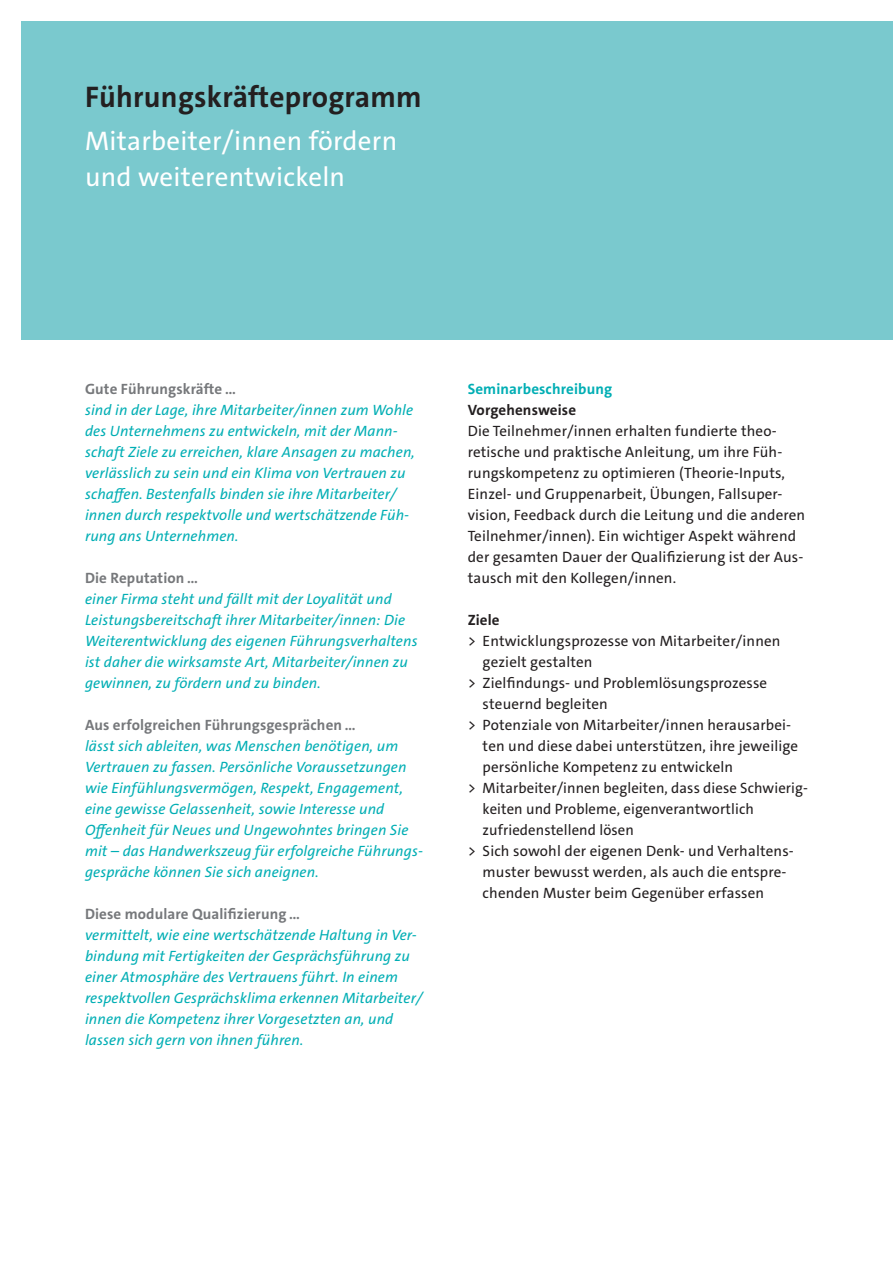
<style>
.page{position:relative;width:893px;height:1263px;background:#fff}
.page>*{position:absolute;margin:0;border:0;box-sizing:border-box;transform-origin:0 0}
.Kurs-Titel{font:700 30px "The Sans";letter-spacing:.01em;color:#231f20}
.Seminar-Untertitel{font:27px/36px "The Sans";letter-spacing:.01em;color:#fff}
.Copy_italic_türkis{font:italic 15px/21px "The Sans";letter-spacing:.01em;color:#00aeb4}
.Infos-Copy_regular{font:15px/21px "The Sans";letter-spacing:.01em;color:#231f20}
.Copy_ohne_Einzug{font:700 15px "The Sans";letter-spacing:.01em;color:#76787b}
.Subline_türkis{font:700 15px "The Sans";letter-spacing:.01em;color:#00aeb4}
.Infos-Copy_regular-2{font:700 15px "The Sans";letter-spacing:.01em;color:#231f20}
</style>
<div class="page">
<div style="left:21px;top:21px;width:872px;height:319px;background:#7ac9ce"></div>
<p class="Kurs-Titel" style="left:85px;top:78px;width:338px">Führungskräfteprogramm</p>
<p class="Seminar-Untertitel" style="left:85px;top:123px;width:314px">Mitarbeiter/innen fördern und weiterentwickeln</p>
<p class="Copy_ohne_Einzug" style="left:85px;top:379px;width:152px">Gute Führungskräfte …</p>
<p class="Copy_italic_türkis" style="left:85px;top:399px;width:331px">sind in der Lage, ihre Mitarbeiter/innen zum Wohle des Unternehmens zu entwickeln, mit der Mann&shy;schaft Ziele zu erreichen, klare Ansagen zu machen, verlässlich zu sein und ein Klima von Vertrauen zu schaffen. Bestenfalls binden sie ihre Mitarbeiter/ innen durch respektvolle und wertschätzende Füh&shy;rung ans Unternehmen.</p>
<p class="Copy_ohne_Einzug" style="left:85px;top:568px;width:114px">Die Reputation …</p>
<p class="Copy_italic_türkis" style="left:85px;top:588px;width:334px">einer Firma steht und fällt mit der Loyalität und Leistungsbereitschaft ihrer Mitarbeiter/innen: Die Weiterentwicklung des eigenen Führungsverhaltens ist daher die wirksamste Art, Mitarbeiter/innen zu gewinnen, zu fördern und zu binden.</p>
<p class="Copy_ohne_Einzug" style="left:85px;top:715px;width:272px">Aus erfolgreichen Führungsgesprächen …</p>
<p class="Copy_italic_türkis" style="left:85px;top:735px;width:339px">lässt sich ableiten, was Menschen benötigen, um Vertrauen zu fassen. Persönliche Voraussetzungen wie Einfühlungsvermögen, Respekt, Engagement, eine gewisse Gelassenheit, sowie Interesse und Offenheit für Neues und Ungewohntes bringen Sie mit – das Handwerkszeug für erfolgreiche Führungs&shy;gespräche können Sie sich aneignen.</p>
<p class="Copy_ohne_Einzug" style="left:85px;top:904px;width:217px">Diese modulare Qualifizierung …</p>
<p class="Copy_italic_türkis" style="left:85px;top:924px;width:339px">vermittelt, wie eine wertschätzende Haltung in Ver&shy;bindung mit Fertigkeiten der Gesprächsführung zu einer Atmosphäre des Vertrauens führt. In einem respektvollen Gesprächsklima erkennen Mitarbeiter/ innen die Kompetenz ihrer Vorgesetzten an, und lassen sich gern von ihnen führen.</p>
<p class="Subline_türkis" style="left:468px;top:379px;width:146px">Seminarbeschreibung</p>
<p class="Infos-Copy_regular-2" style="left:468px;top:400px;width:110px">Vorgehensweise</p>
<p class="Infos-Copy_regular" style="left:468px;top:420px;width:339px">Die Teilnehmer/innen erhalten fundierte theo&shy;retische und praktische Anleitung, um ihre Füh&shy;rungskompetenz zu optimieren (Theorie-Inputs, Einzel- und Gruppenarbeit, Übungen, Fallsuper&shy;vision, Feedback durch die Leitung und die anderen Teilnehmer/innen). Ein wichtiger Aspekt während der gesamten Dauer der Qualifizierung ist der Aus&shy;tausch mit den Kollegen/innen.</p>
<p class="Infos-Copy_regular-2" style="left:468px;top:610px;width:33px">Ziele</p>
<p class="Infos-Copy_regular" style="left:483px;top:630px;width:299px;text-indent:-15px">&gt; Entwicklungsprozesse von Mitarbeiter/innen gezielt gestalten</p>
<p class="Infos-Copy_regular" style="left:483px;top:672px;width:286px;text-indent:-15px">&gt; Zielfindungs- und Problemlösungsprozesse steuernd begleiten</p>
<p class="Infos-Copy_regular" style="left:483px;top:714px;width:317px;text-indent:-15px">&gt; Potenziale von Mitarbeiter/innen herausarbei&shy;ten und diese dabei unterstützen, ihre jeweilige persönliche Kompetenz zu entwickeln</p>
<p class="Infos-Copy_regular" style="left:483px;top:777px;width:325px;text-indent:-15px">&gt; Mitarbeiter/innen begleiten, dass diese Schwierig&shy;keiten und Probleme, eigenverantwortlich zufriedenstellend lösen</p>
<p class="Infos-Copy_regular" style="left:483px;top:840px;width:313px;text-indent:-15px">&gt; Sich sowohl der eigenen Denk- und Verhaltens&shy;muster bewusst werden, als auch die entspre&shy;chenden Muster beim Gegenüber erfassen</p>
</div>
